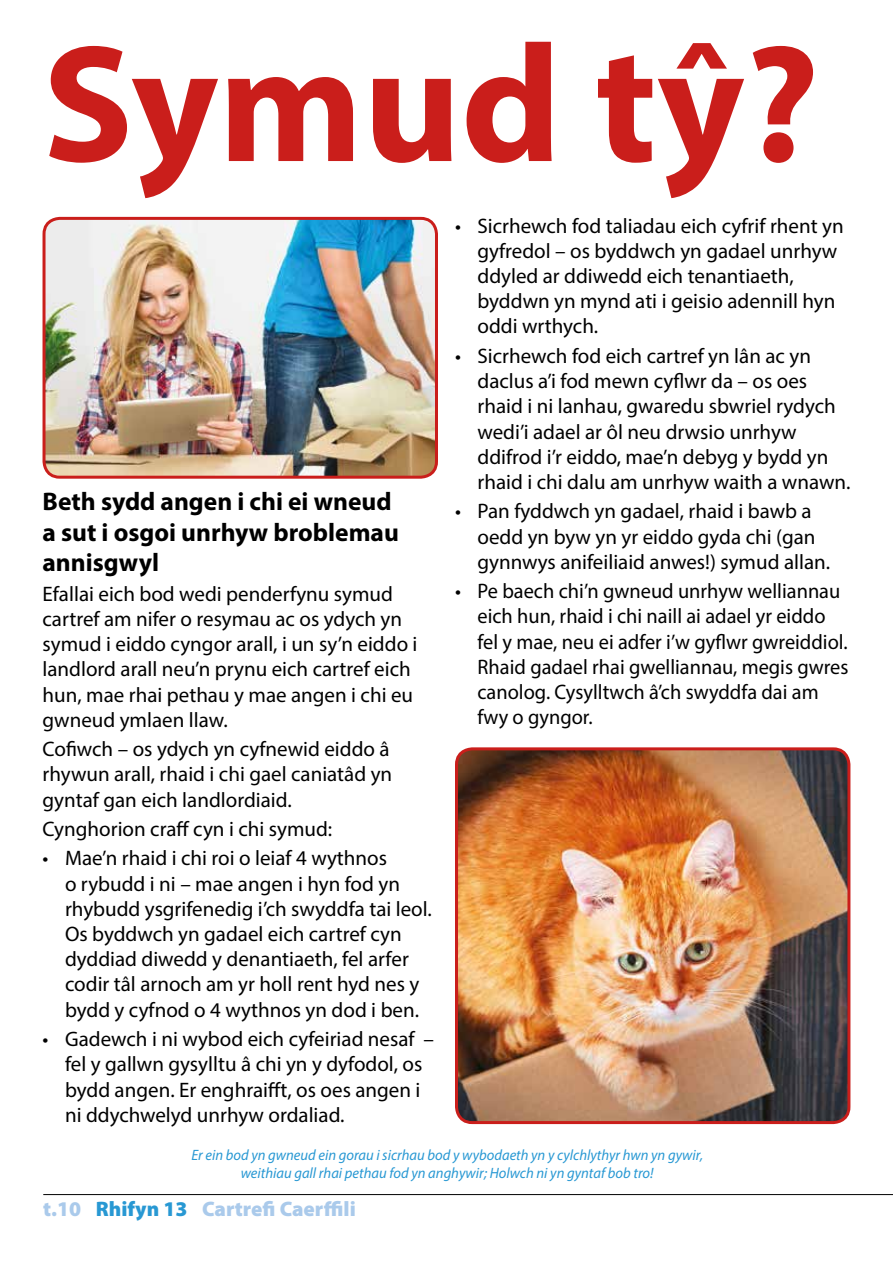
<style>
.page{position:relative;width:893px;height:1263px;background:#fff}
.page>*{position:absolute;margin:0;border:0;box-sizing:border-box;transform-origin:0 0}
.t1{font:700 168px "Myriad Pro";color:#ca1e1b}
.t2{font:700 25.5px/30.6px "Myriad Pro";color:#000}
.t3{font:21px/25.2px "Myriad Pro";color:#000}
.t4{font:900 21px "Myriad Pro";color:#aacaeb}
.t5{font:italic 15px/18px "Myriad Pro";color:#2898d3;text-align:center}
.s1{color:#2898d3}
</style>
<div class="page">
<hr style="left:43px;top:1194px;width:850px;height:1px;background:#000">
<img style="left:459px;top:751px;width:390px;height:371px">
<div style="left:455px;top:747px;width:395px;height:377px;border:3px solid #ca1e1b;border-radius:16px"></div>
<img style="left:44px;top:218px;width:390px;height:258px">
<div style="left:43px;top:217px;width:395px;height:262px;border:3px solid #ca1e1b;border-radius:16px"></div>
<h1 class="t1" style="left:43px;top:-5px;width:778px">Symud tŷ?</h1>
<p class="t2" style="left:43px;top:485px;width:358px">Beth sydd angen i chi ei wneud a sut i osgoi unrhyw broblemau annisgwyl</p>
<p class="t3" style="left:43px;top:581px;width:377px">Efallai eich bod wedi penderfynu symud cartref am nifer o resymau ac os ydych yn symud i eiddo cyngor arall, i un sy’n eiddo i landlord arall neu’n prynu eich cartref eich hun, mae rhai pethau y mae angen i chi eu gwneud ymlaen llaw.</p>
<p class="t3" style="left:43px;top:736px;width:351px">Cofiwch – os ydych yn cyfnewid eiddo â rhywun arall, rhaid i chi gael caniatâd yn gyntaf gan eich landlordiaid.</p>
<p class="t3" style="left:43px;top:816px;width:291px">Cynghorion craff cyn i chi symud:</p>
<p class="t3" style="left:65px;top:845px;width:368px;text-indent:-22px">• Mae’n rhaid i chi roi o leiaf 4 wythnos<br>o rybudd i ni – mae angen i hyn fod yn rhybudd ysgrifenedig i’ch swyddfa tai leol.<br>Os byddwch yn gadael eich cartref cyn dyddiad diwedd y denantiaeth, fel arfer codir tâl arnoch am yr holl rent hyd nes y bydd y cyfnod o 4 wythnos yn dod i ben.</p>
<p class="t3" style="left:65px;top:1026px;width:371px;text-indent:-22px">• Gadewch i ni wybod eich cyfeiriad nesaf – fel y gallwn gysylltu â chi yn y dyfodol, os bydd angen. Er enghraifft, os oes angen i ni ddychwelyd unrhyw ordaliad.</p>
<p class="t3" style="left:477px;top:213px;width:368px;text-indent:-22px">• Sicrhewch fod taliadau eich cyfrif rhent yn gyfredol – os byddwch yn gadael unrhyw ddyled ar ddiwedd eich tenantiaeth, byddwn yn mynd ati i geisio adennill hyn oddi wrthych.</p>
<p class="t3" style="left:477px;top:343px;width:374px;text-indent:-22px">• Sicrhewch fod eich cartref yn lân ac yn daclus a’i fod mewn cyflwr da – os oes rhaid i ni lanhau, gwaredu sbwriel rydych wedi’i adael ar ôl neu drwsio unrhyw ddifrod i’r eiddo, mae’n debyg y bydd yn rhaid i chi dalu am unrhyw waith a wnawn.</p>
<p class="t3" style="left:477px;top:498px;width:354px;text-indent:-22px">• Pan fyddwch yn gadael, rhaid i bawb a oedd yn byw yn yr eiddo gyda chi (gan gynnwys anifeiliaid anwes!) symud allan.</p>
<p class="t3" style="left:477px;top:578px;width:372px;text-indent:-22px">• Pe baech chi’n gwneud unrhyw welliannau eich hun, rhaid i chi naill ai adael yr eiddo fel y mae, neu ei adfer i’w gyflwr gwreiddiol.<br>Rhaid gadael rhai gwelliannau, megis gwres canolog. Cysylltwch â’ch swyddfa dai am fwy o gyngor.</p>
<p class="t5" style="left:191px;top:1145px;width:513px">Er ein bod yn gwneud ein gorau i sicrhau bod y wybodaeth yn y cylchlythyr hwn yn gywir, weithiau gall rhai pethau fod yn anghywir; Holwch ni yn gyntaf bob tro!</p>
<p class="t4" style="left:43px;top:1195px;width:314px">t.10 <span class="s1">Rhifyn 13</span> Cartrefi Caerffili</p>
</div>
